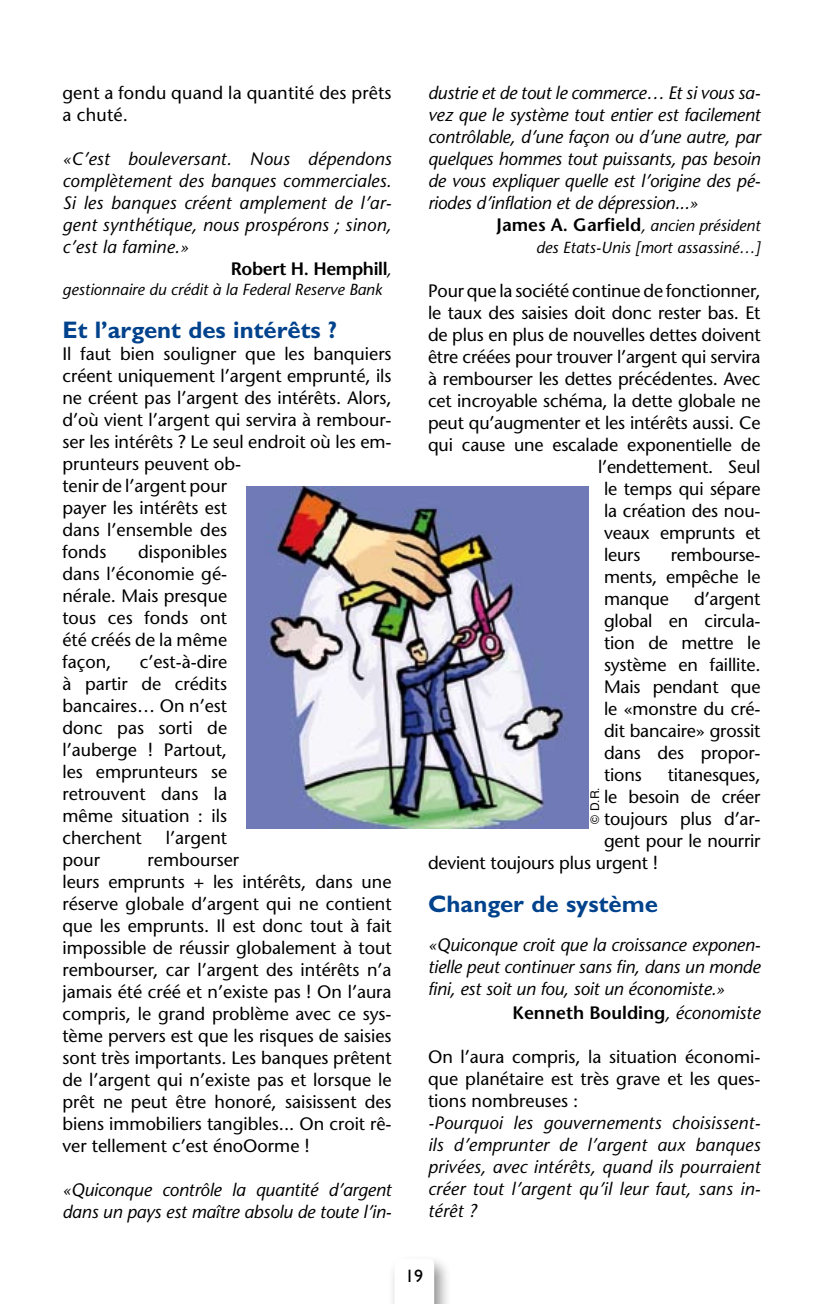
<style>
.page{position:relative;width:840px;height:1304px;background:#fff}
.page>*{position:absolute;margin:0;border:0;box-sizing:border-box;transform-origin:0 0}
.t1{font:700 24px "Gill Sans";color:#00428c}
.t2{font:18px/22px "Stone Sans";color:#000;text-align:justify}
.t3{font:italic 18px/22px "Stone Sans";letter-spacing:.01em;color:#000;text-align:justify}
.t4{font:italic 18px/22px "Stone Sans";letter-spacing:-.01em;color:#000}
.t5{font:600 18px "Stone Sans";color:#000}
.t6{font:600 18px "Stone Sans";letter-spacing:-.02em;color:#000}
.t7{font:18px "Gill Sans";color:#000}
.t8{font:italic 16px/22px "Stone Sans";color:#000;text-align:right}
.t9{font:12px "Helvetica";color:#000}
.s1{font-weight:400;font-style:italic;font-size:16px}
.s2{font-weight:600;font-style:normal;font-size:18px}
.s3{font-weight:400;font-style:italic}
</style>
<div class="page">
<div style="left:387px;top:1254px;width:64px;height:50px;background:#000;opacity:.44"></div>
<svg style="left:394px;top:1259px;width:40px;height:45px"></svg>
<img style="left:246px;top:487px;width:341px;height:341px">
<p class="t2" style="left:62px;top:82px;width:330px">gent a fondu quand la quantité des prêts a chuté.</p>
<p class="t3" style="left:62px;top:148px;width:330px">«C’est bouleversant. Nous dépendons</p>
<p class="t3" style="left:62px;top:170px;width:330px">complètement des banques commerciales.</p>
<p class="t3" style="left:62px;top:192px;width:330px">Si les banques créent amplement de l’ar-</p>
<p class="t3" style="left:62px;top:214px;width:330px">gent synthétique, nous prospérons ; sinon,</p>
<p class="t3" style="left:62px;top:236px;width:128px">c’est la famine.»</p>
<p class="t6" style="left:231px;top:258px;width:162px">Robert H. Hemphill<span class="s1">,</span></p>
<p class="t8" style="left:62px;top:279px;width:321px">gestionnaire du crédit à la Federal Reserve Bank</p>
<h1 class="t1" style="left:62px;top:316px;width:276px">Et l’argent des intérêts ?</h1>
<p class="t2" style="left:62px;top:343px;width:330px;text-align:left">Il faut bien souligner que les banquiers créent uniquement l’argent emprunté, ils ne créent pas l’argent des intérêts. Alors, d’où vient l’argent qui servira à rembour&shy;ser les intérêts ? Le seul endroit où les em&shy;prunteurs peuvent ob-<br>tenir de l’argent pour<br>payer les intérêts est<br>dans l’ensemble des<br>fonds</p>
<p class="t2" style="left:62px;top:541px;width:166px;text-indent:76px">disponibles dans l’économie gé&shy;nérale. Mais presque tous ces fonds ont été créés de la même façon,</p>
<p class="t2" style="left:62px;top:651px;width:166px;text-indent:77px">c’est-à-dire à partir de crédits bancaires… On n’est donc pas sorti de l’auberge ! Partout, les emprunteurs se retrouvent dans la même situation : ils cherchent</p>
<p class="t2" style="left:166px;top:827px;width:63px">l’argent</p>
<p class="t2" style="left:62px;top:849px;width:330px;text-align:left;text-indent:85px">rembourser<br>leurs emprunts + les intérêts, dans une réserve globale d’argent qui ne contient que les emprunts. Il est donc tout à fait impossible de réussir globalement à tout rembourser, car l’argent des intérêts n’a jamais été créé et n’existe pas ! On l’aura compris, le grand problème avec ce sys&shy;tème pervers est que les risques de saisies sont très importants. Les banques prêtent de l’argent qui n’existe pas et lorsque le prêt ne peut être honoré, saisissent des biens immobiliers tangibles... On croit rê&shy;ver tellement c’est énoOorme !</p>
<p class="t4" style="left:62px;top:1179px;width:330px">«Quiconque contrôle la quantité d’argent dans un pays est maître absolu de toute l’in-</p>
<p class="t2" style="left:62px;top:849px;width:39px">pour</p>
<p class="t3" style="left:428px;top:82px;width:334px">dustrie et de tout le commerce… Et si vous sa&shy;vez que le système tout entier est facilement contrôlable, d’une façon ou d’une autre, par quelques hommes tout puissants, pas besoin de vous expliquer quelle est l’origine des pé&shy;riodes d’inflation et de dépression...»</p>
<p class="t8" style="left:496px;top:215px;width:265px"><span class="s2">James A. Garfield</span>, ancien président des Etats-Unis [mort assassiné…]</p>
<p class="t2" style="left:428px;top:280px;width:334px">Pour que la société continue de fonctionner,</p>
<p class="t2" style="left:428px;top:302px;width:334px">le taux des saisies doit donc rester bas. Et</p>
<p class="t2" style="left:428px;top:324px;width:334px">de plus en plus de nouvelles dettes doivent</p>
<p class="t2" style="left:428px;top:346px;width:334px">être créées pour trouver l’argent qui servira</p>
<p class="t2" style="left:428px;top:368px;width:334px">à rembourser les dettes précédentes. Avec</p>
<p class="t2" style="left:428px;top:390px;width:334px">cet incroyable schéma, la dette globale ne</p>
<p class="t2" style="left:428px;top:412px;width:334px">peut qu’augmenter et les intérêts aussi. Ce</p>
<p class="t2" style="left:428px;top:434px;width:334px">qui cause une escalade exponentielle de</p>
<p class="t2" style="left:597px;top:456px;width:164px">l’endettement. Seul</p>
<p class="t2" style="left:603px;top:478px;width:158px">le temps qui sépare</p>
<p class="t2" style="left:603px;top:500px;width:158px">la création des nou-</p>
<p class="t2" style="left:603px;top:522px;width:158px">veaux emprunts et</p>
<p class="t2" style="left:603px;top:544px;width:38px">leurs</p>
<p class="t2" style="left:603px;top:544px;width:158px;text-indent:67px">rembourse&shy;ments, empêche le manque</p>
<p class="t2" style="left:603px;top:588px;width:158px;text-indent:90px">d’argent global en circula&shy;tion de mettre le système en faillite.<br>Mais pendant que le «monstre du cré&shy;dit bancaire» grossit dans des propor&shy;tions</p>
<p class="t2" style="left:667px;top:764px;width:94px">titanesques,</p>
<p class="t2" style="left:603px;top:786px;width:158px">le besoin de créer</p>
<p class="t2" style="left:603px;top:808px;width:158px">toujours plus d’ar-</p>
<p class="t2" style="left:603px;top:830px;width:158px">gent pour le nourrir</p>
<p class="t2" style="left:428px;top:852px;width:231px">devient toujours plus urgent !</p>
<h1 class="t1" style="left:428px;top:890px;width:231px">Changer de système</h1>
<p class="t3" style="left:428px;top:934px;width:334px">«Quiconque croit que la croissance exponen&shy;tielle peut continuer sans fin, dans un monde fini, est soit un fou, soit un économiste.»</p>
<p class="t5" style="left:512px;top:1002px;width:249px">Kenneth Boulding<span class="s3">, économiste</span></p>
<p class="t2" style="left:428px;top:1046px;width:334px">On l’aura compris, la situation économi&shy;que planétaire est très grave et les ques&shy;tions nombreuses :</p>
<p class="t3" style="left:428px;top:1112px;width:334px">-Pourquoi les gouvernements choisissent&shy;ils d’emprunter de l’argent aux banques privées, avec intérêts, quand ils pourraient créer tout l’argent qu’il leur faut, sans in&shy;térêt ?</p>
<p class="t9" style="left:585px;top:823px;width:38px;rotate:-90deg">© D.R.</p>
<p class="t7" style="left:405px;top:1265px;width:19px">19</p>
</div>
